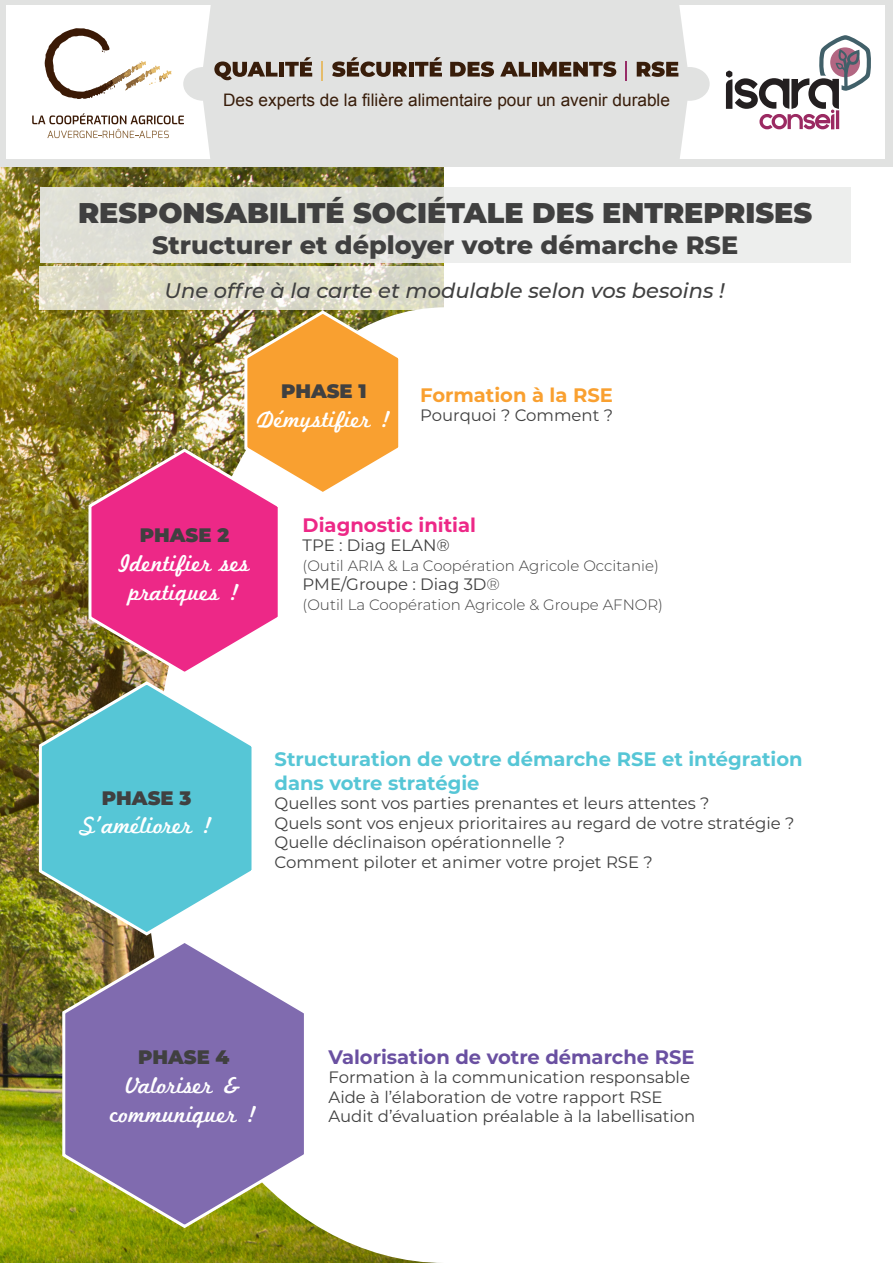
<style>
.page{position:relative;width:893px;height:1263px;background:#fff}
.page>*{position:absolute;margin:0;border:0;box-sizing:border-box;transform-origin:0 0}
.t1{font:900 28.5px "Montserrat";color:#404040}
.t2{font:800 25.5px "Montserrat";color:#404040}
.t3{font:24px/28.8px "Marketing Script";color:#fff;text-align:center}
.t4{font:italic 500 21px "Montserrat";color:#404040}
.t5{font:700 19.5px/23.4px "Montserrat";color:#56c6d6}
.t6{font:700 19.5px "Montserrat";color:#6a50a1}
.t7{font:900 19.5px "Montserrat";color:#404040}
.t8{font:700 19.5px "Montserrat";color:#ed2887}
.t9{font:700 19.5px "Montserrat";color:#f9a030}
.t10{font:17.25px "Arial";color:#381d0a}
.t11{font:16.5px/19.5px "Montserrat";color:#404040}
.t12{font:300 15px "Montserrat";color:#404040}
.s1{font-weight:300}
</style>
<div class="page">
<img style="left:0;top:166px;width:444px;height:1097px">
<svg style="left:120px;top:310px;width:324px;height:953px"></svg>
<svg style="left:39px;top:266px;width:405px;height:44px;background:#dedcc9"></svg>
<div style="left:40px;top:187px;width:810px;height:76px;background:linear-gradient(to right,#dcddd2,#f0f1f2)"></div>
<div style="left:0;top:0;width:893px;height:166px;background:#e1e2e1"></div>
<div style="left:7px;top:6px;width:878px;height:153px;background:#fff"></div>
<svg style="left:183px;top:5px;width:527px;height:154px;background:#e3e4e3"></svg>
<svg style="left:214px;top:61px;width:64px;height:19px"></svg>
<div style="left:279px;top:62px;width:5px;height:15px;background:#381d0a"></div>
<svg style="left:285px;top:57px;width:27px;height:20px"></svg>
<hr style="left:321px;top:61px;width:2px;height:20px;background:#e5bc6b">
<svg style="left:332px;top:57px;width:75px;height:20px"></svg>
<div style="left:409px;top:62px;width:5px;height:15px;background:#381d0a"></div>
<svg style="left:415px;top:57px;width:27px;height:20px"></svg>
<svg style="left:450px;top:61px;width:44px;height:16px"></svg>
<svg style="left:500px;top:62px;width:30px;height:15px"></svg>
<div style="left:532px;top:62px;width:5px;height:15px;background:#381d0a"></div>
<svg style="left:539px;top:61px;width:77px;height:16px"></svg>
<hr style="left:625px;top:61px;width:2px;height:20px;background:#972c67">
<svg style="left:637px;top:61px;width:41px;height:16px"></svg>
<svg style="left:726px;top:35px;width:145px;height:94px"></svg>
<svg style="left:32px;top:113px;width:152px;height:25px"></svg>
<svg style="left:45px;top:28px;width:126px;height:71px"></svg>
<svg style="left:36px;top:679px;width:220px;height:258px"></svg>
<svg style="left:60px;top:938px;width:248px;height:292px;background:#92849e"></svg>
<img style="left:86px;top:309px;width:317px;height:368px">
<p class="t10" style="left:223px;top:89px;width:448px">Des experts de la filière alimentaire pour un avenir durable</p>
<p class="t1" style="left:78px;top:192px;width:736px">RESPONSABILITÉ SOCIÉTALE DES ENTREPRISES</p>
<p class="t2" style="left:152px;top:226px;width:588px">Structurer et déployer votre démarche RSE</p>
<p class="t4" style="left:164px;top:276px;width:562px">Une offre à la carte et modulable selon vos besoins !</p>
<p class="t7" style="left:281px;top:376px;width:87px">PHASE 1</p>
<p class="t3" style="left:256px;top:406px;width:136px">Démystifier !</p>
<p class="t9" style="left:420px;top:381px;width:194px">Formation à la RSE</p>
<p class="t11" style="left:420px;top:405px;width:194px">Pourquoi ? Comment ?</p>
<p class="t7" style="left:140px;top:520px;width:91px">PHASE 2</p>
<p class="t3" style="left:119px;top:550px;width:132px">Identifier ses pratiques !</p>
<p class="t8" style="left:303px;top:511px;width:175px">Diagnostic initial</p>
<p class="t11" style="left:303px;top:535px;width:149px">TPE : Diag ELAN®</p>
<p class="t12" style="left:303px;top:555px;width:358px">(Outil ARIA &amp; La Coopération Agricole Occitanie)</p>
<p class="t11" style="left:303px;top:574px;width:199px">PME/Groupe : Diag 3D<span class="s1">®</span></p>
<p class="t12" style="left:303px;top:594px;width:362px">(Outil La Coopération Agricole &amp; Groupe AFNOR)</p>
<p class="t7" style="left:102px;top:783px;width:91px">PHASE 3</p>
<p class="t3" style="left:80px;top:813px;width:134px">S’améliorer !</p>
<p class="t5" style="left:275px;top:746px;width:530px">Structuration de votre démarche RSE et intégration dans votre stratégie</p>
<p class="t11" style="left:275px;top:793px;width:437px">Quelles sont vos parties prenantes et leurs attentes ?</p>
<p class="t11" style="left:275px;top:812px;width:521px">Quels sont vos enjeux prioritaires au regard de votre stratégie ?<br>Quelle déclinaison opérationnelle ?</p>
<p class="t11" style="left:275px;top:851px;width:380px">Comment piloter et animer votre projet RSE ?</p>
<p class="t7" style="left:138px;top:1043px;width:93px">PHASE 4</p>
<p class="t3" style="left:111px;top:1073px;width:148px">Valoriser &amp; communiquer !</p>
<p class="t6" style="left:329px;top:1042px;width:368px">Valorisation de votre démarche RSE</p>
<p class="t11" style="left:329px;top:1067px;width:363px">Formation à la communication responsable</p>
<p class="t11" style="left:329px;top:1086px;width:335px">Aide à l’élaboration de votre rapport RSE</p>
<p class="t11" style="left:329px;top:1106px;width:368px">Audit d’évaluation préalable à la labellisation</p>
</div>
